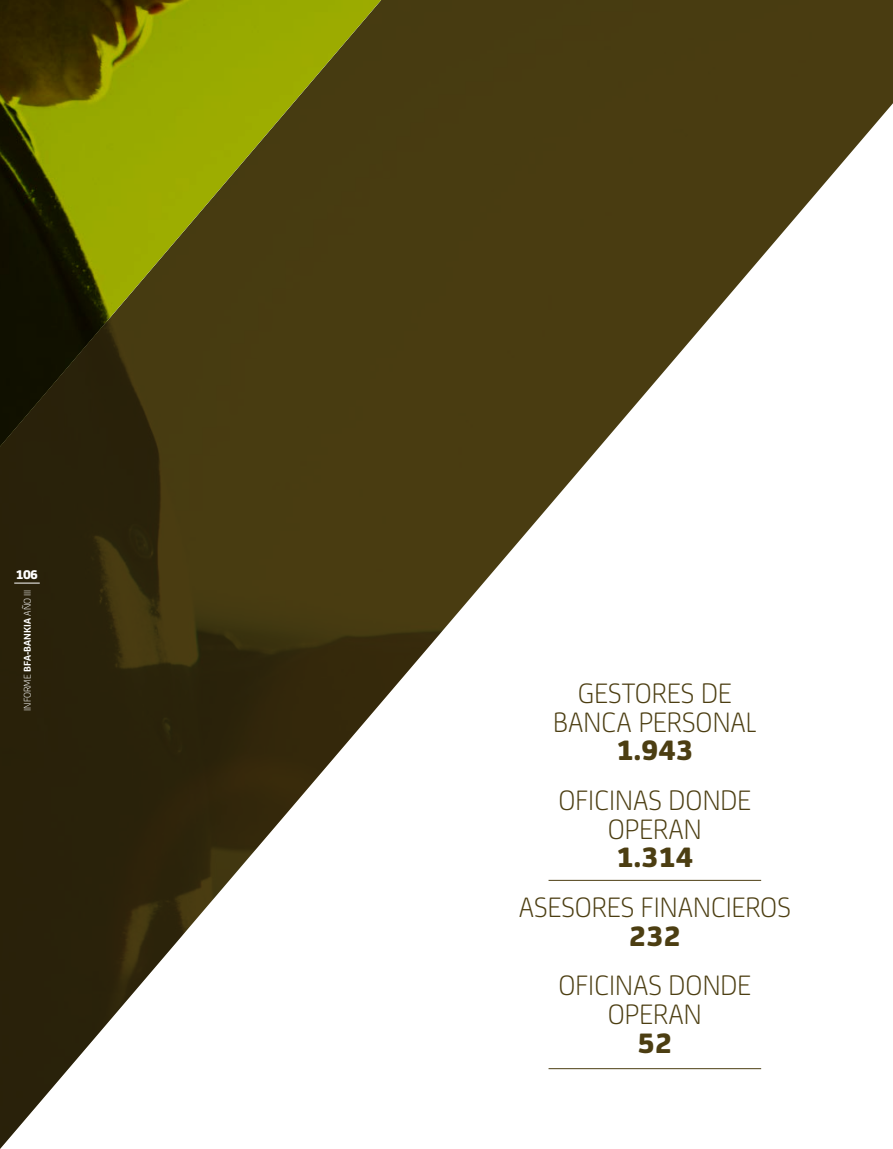
<style>
.page{position:relative;width:893px;height:1149px;background:#fff}
.page>*{position:absolute;margin:0;border:0;box-sizing:border-box;transform-origin:0 0}
.t1{font:300 30px "Bankia";color:#4c3e12}
.t2{font:800 30px "Bankia";color:#4c3e12}
.t3{font:800 13.5px "Bankia";color:#fff}
.t4{font:300 10.5px "Bankia";color:#fff}
.s1{font-weight:700}
</style>
<div class="page">
<img style="left:0;top:0;width:893px;height:1148px">
<svg style="left:0;top:0;width:408px;height:496px;background:#545109"></svg>
<hr style="left:549px;top:879px;width:212px;height:1px;background:#4c3e12">
<hr style="left:549px;top:1067px;width:212px;height:1px;background:#4c3e12">
<svg style="left:14px;top:582px;width:26px;height:1px"></svg>
<p class="t3" style="left:16px;top:563px;width:24px">106</p>
<p class="t4" style="left:20px;top:710px;width:123px;rotate:-90deg">INFORME <span class="s1">BFA-BANKIA</span> AÑO III</p>
<p class="t1" style="left:578px;top:672px;width:16px">GESTORES</p>
<p class="t1" style="left:701px;top:672px;width:15px">DE</p>
<p class="t1" style="left:553px;top:700px;width:17px">BANCA</p>
<p class="t1" style="left:639px;top:700px;width:16px">PERSONAL</p>
<p class="t2" style="left:616px;top:726px;width:78px">1.943</p>
<p class="t1" style="left:558px;top:778px;width:14px">OFICINAS</p>
<p class="t1" style="left:669px;top:778px;width:17px">DONDE</p>
<p class="t1" style="left:608px;top:807px;width:17px">OPERAN</p>
<p class="t2" style="left:616px;top:833px;width:78px">1.314</p>
<p class="t1" style="left:519px;top:885px;width:16px">ASESORES</p>
<p class="t1" style="left:641px;top:885px;width:15px">FINANCIEROS</p>
<p class="t2" style="left:629px;top:911px;width:54px">232</p>
<p class="t1" style="left:558px;top:964px;width:14px">OFICINAS</p>
<p class="t1" style="left:669px;top:964px;width:17px">DONDE</p>
<p class="t1" style="left:608px;top:992px;width:17px">OPERAN</p>
<p class="t2" style="left:637px;top:1018px;width:36px">52</p>
</div>
